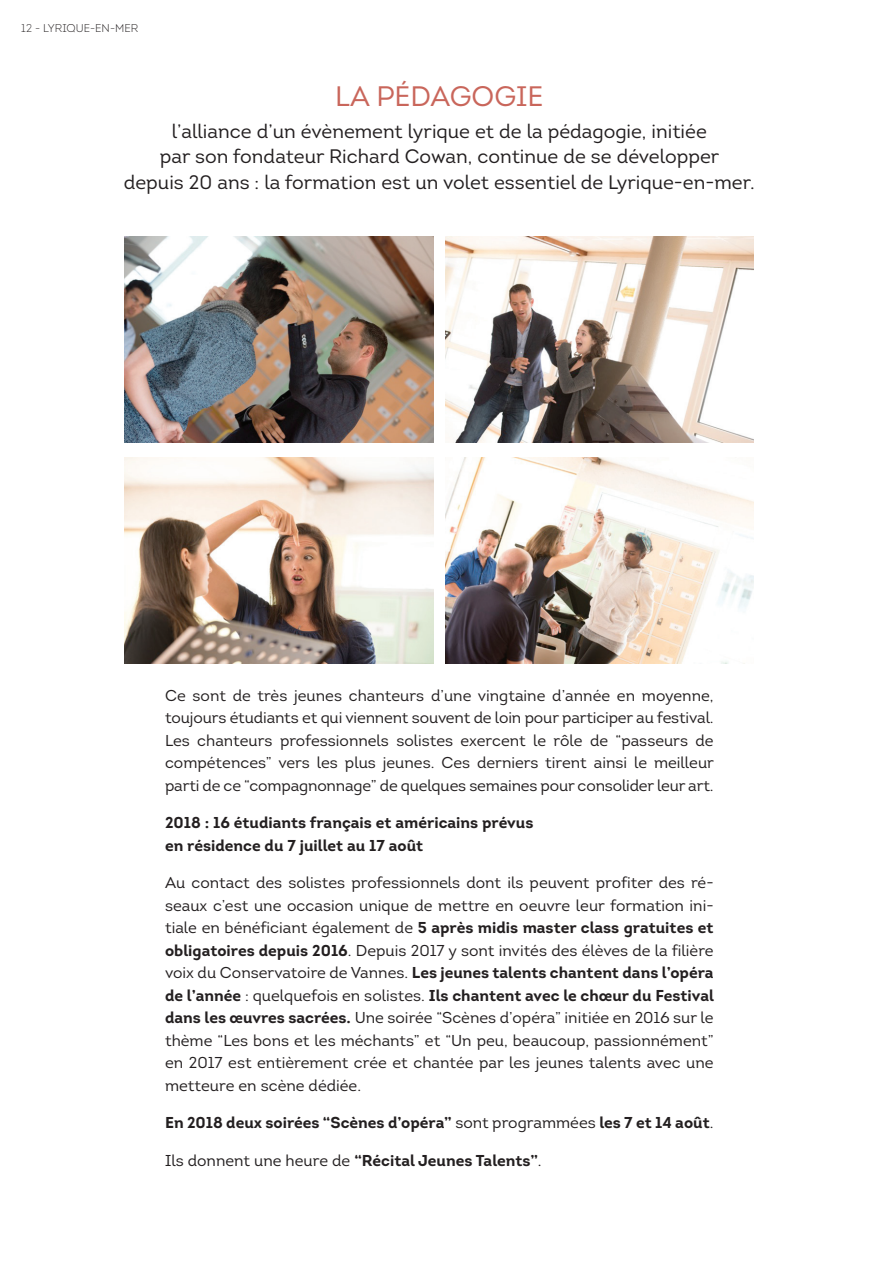
<style>
.page{position:relative;width:893px;height:1263px;background:#fff}
.page>*{position:absolute;margin:0;border:0;box-sizing:border-box;transform-origin:0 0}
.t1{font:28.2px "Intro";color:#c9665b}
.t2{font:19.5px/25.5px "Intro";color:#231f20;text-align:center}
.t3{font:15.75px/22.5px "Intro";letter-spacing:-.01em;color:#231f20;text-align:justify}
.t4{font:700 15.75px/22.5px "Intro";color:#231f20}
.t5{font:300 11.25px "Intro";color:#231f20}
.s1{font-weight:700}
.s2{font-weight:400}
</style>
<div class="page">
<img style="left:125px;top:236px;width:308px;height:206px">
<img style="left:446px;top:236px;width:308px;height:206px">
<img style="left:125px;top:457px;width:308px;height:206px">
<img style="left:446px;top:457px;width:308px;height:206px">
<p class="t5" style="left:21px;top:21px;width:119px">12 - LYRIQUE-EN-MER</p>
<h1 class="t1" style="left:335px;top:79px;width:210px">LA PÉDAGOGIE</h1>
<p class="t2" style="left:124px;top:118px;width:632px">l’alliance d’un évènement lyrique et de la pédagogie, initiée<br>par son fondateur Richard Cowan, continue de se développer<br>depuis 20 ans : la formation est un volet essentiel de Lyrique-en-mer.</p>
<p class="t3" style="left:165px;top:684px;width:550px">Ce sont de très jeunes chanteurs d’une vingtaine d’année en moyenne, toujours étudiants et qui viennent souvent de loin pour participer au festival.<br>Les chanteurs professionnels solistes exercent le rôle de “passeurs de compétences” vers les plus jeunes. Ces derniers tirent ainsi le meilleur parti de ce “compagnonnage” de quelques semaines pour consolider leur art.</p>
<p class="t4" style="left:165px;top:811px;width:370px">2018 : 16 étudiants français et américains prévus en résidence du 7 juillet au 17 août</p>
<p class="t3" style="left:165px;top:872px;width:550px">Au contact des solistes professionnels dont ils peuvent profiter des ré&shy;seaux c’est une occasion unique de mettre en oeuvre leur formation ini&shy;tiale en bénéficiant également de <span class="s1">5 après midis master class gratuites et obligatoires depuis 2016</span>. Depuis 2017 y sont invités des élèves de la filière voix du Conservatoire de Vannes. <span class="s1">Les jeunes talents chantent dans l’opéra de l’année</span> : quelquefois en solistes. <span class="s1">Ils chantent avec le chœur du Festival dans les œuvres sacrées.</span> Une soirée “Scènes d’opéra” initiée en 2016 sur le thème “Les bons et les méchants” et “Un peu, beaucoup, passionnément” en 2017 est entièrement crée et chantée par les jeunes talents avec une metteure en scène dédiée.</p>
<p class="t4" style="left:165px;top:1111px;width:550px">En 2018 deux soirées “Scènes d’opéra” <span class="s2">sont programmées</span> les 7 et 14 août<span class="s2">.</span></p>
<p class="t4" style="left:165px;top:1149px;width:378px"><span class="s2">Ils donnent une heure de</span> “Récital Jeunes Talents”<span class="s2">.</span></p>
</div>
